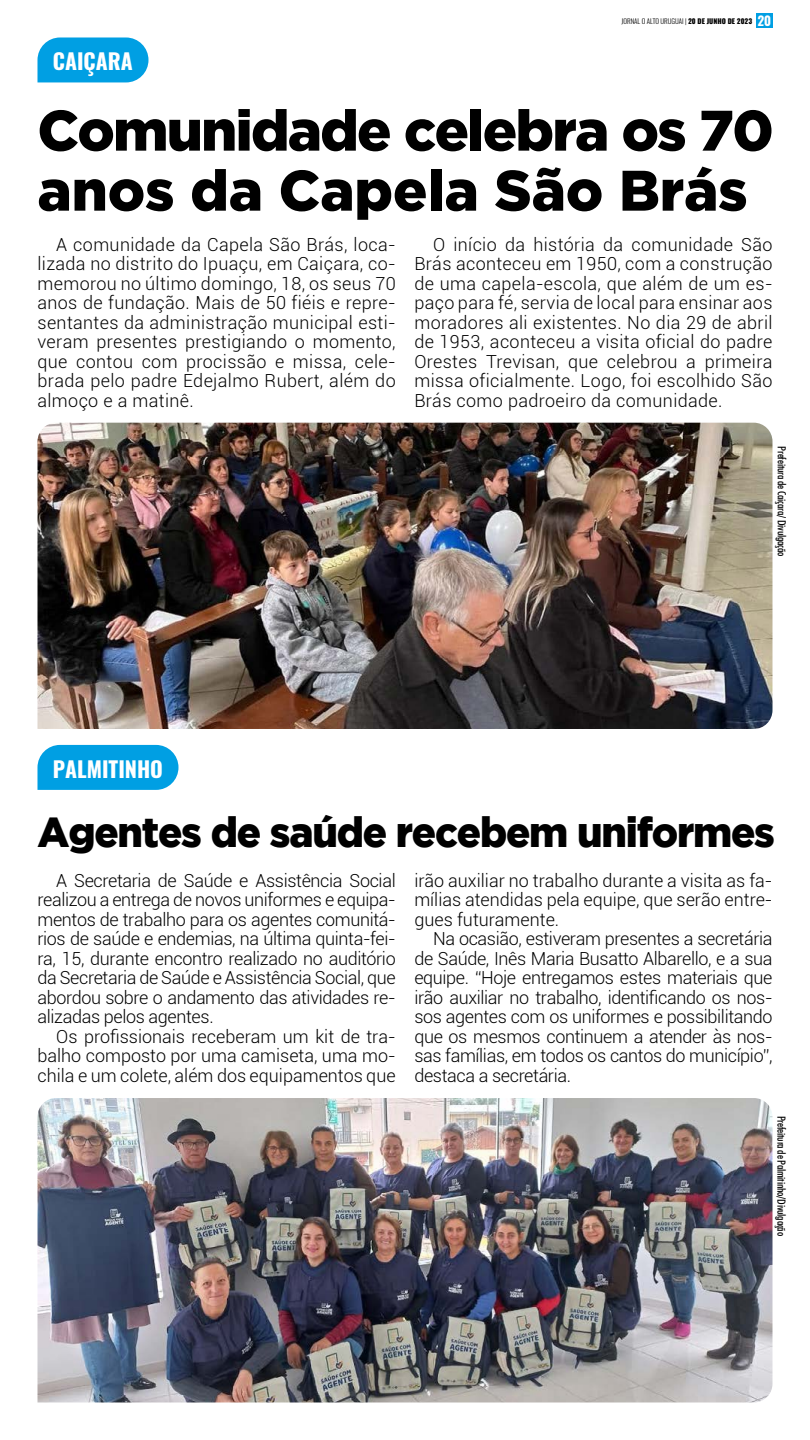
<style>
.page{position:relative;width:810px;height:1440px;background:#fff}
.page>*{position:absolute;margin:0;border:0;box-sizing:border-box;transform-origin:0 0}
.t1{font:900 57px/60px "Gotham";letter-spacing:-.03em;color:#000}
.t2{font:900 42px "Gotham";letter-spacing:-.03em;color:#000;scale:.96 1}
.t3{font:700 21.75px "Oswald";color:#fff}
.t4{font:300 18px/19.5px "Roboto";color:#000;text-align:justify}
.t5{font:500 condensed 11.25px "Futura BT";letter-spacing:-.02em;color:#000}
.t6{font:300 6.98px "Oswald";color:#000}
.s1{font-weight:800}
.s2{font-weight:700;font-size:12.9px;color:#fff}
</style>
<div class="page">
<div style="left:756px;top:13px;width:16px;height:14px;background:#009fe3"></div>
<img style="left:38px;top:423px;width:734px;height:306px">
<svg style="left:37px;top:38px;width:111px;height:44px;background:#0fa4e4"></svg>
<img style="left:38px;top:1098px;width:734px;height:304px">
<svg style="left:37px;top:745px;width:141px;height:45px;background:#0da4e4"></svg>
<p class="t3" style="left:53px;top:46px;width:81px">CAIÇARA</p>
<p class="t6" style="left:622px;top:16px;width:151px">JORNAL O ALTO URUGUAI | <span class="s1">20 DE JUNHO DE 2023</span> <span class="s2">20</span></p>
<h1 class="t1" style="left:38px;top:99px;width:738px">Comunidade celebra os 70 anos da Capela São Brás</h1>
<p class="t4" style="left:37px;top:234px;width:360px;text-indent:19px">A comunidade da Capela São Brás, loca&shy;lizada no distrito do Ipuaçu, em Caiçara, co&shy;memorou no último domingo, 18, os seus 70 anos de fundação. Mais de 50 fiéis e repre&shy;sentantes da administração municipal esti&shy;veram presentes prestigiando o momento, que contou com procissão e missa, cele&shy;brada pelo padre Edejalmo Rubert, além do almoço e a matinê.</p>
<p class="t4" style="left:414px;top:234px;width:360px;text-indent:19px">O início da história da comunidade São Brás aconteceu em 1950, com a construção de uma capela-escola, que além de um es&shy;paço para fé, servia de local para ensinar aos moradores ali existentes. No dia 29 de abril de 1953, aconteceu a visita oficial do padre Orestes Trevisan, que celebrou a primeira missa oficialmente. Logo, foi escolhido São Brás como padroeiro da comunidade.</p>
<p class="t5" style="left:789px;top:446px;width:112px;rotate:90deg">Prefeitura de Caiçara/ Divulgação</p>
<p class="t3" style="left:53px;top:754px;width:112px">PALMITINHO</p>
<h2 class="t2" style="left:38px;top:808px;width:770px">Agentes de saúde recebem uniformes</h2>
<p class="t4" style="left:37px;top:870px;width:360px;text-indent:19px">A Secretaria de Saúde e Assistência Social realizou a entrega de novos uniformes e equipa&shy;mentos de trabalho para os agentes comunitá&shy;rios de saúde e endemias, na última quinta-fei&shy;ra, 15, durante encontro realizado no auditório da Secretaria de Saúde e Assistência Social, que abordou sobre o andamento das atividades re&shy;alizadas pelos agentes.</p>
<p class="t4" style="left:37px;top:1026px;width:360px;text-indent:19px">Os profissionais receberam um kit de tra&shy;balho composto por uma camiseta, uma mo&shy;chila e um colete, além dos equipamentos que</p>
<p class="t4" style="left:414px;top:870px;width:360px">irão auxiliar no trabalho durante a visita as fa&shy;mílias atendidas pela equipe, que serão entre&shy;gues futuramente.</p>
<p class="t4" style="left:414px;top:929px;width:360px;text-indent:19px">Na ocasião, estiveram presentes a secretária de Saúde, Inês Maria Busatto Albarello, e a sua equipe. “Hoje entregamos estes materiais que irão auxiliar no trabalho, identificando os nos&shy;sos agentes com os uniformes e possibilitando que os mesmos continuem a atender às nos&shy;sas famílias, em todos os cantos do município”, destaca a secretária.</p>
<p class="t5" style="left:788px;top:1116px;width:122px;rotate:90deg">Prefeitura de Palmitinho/Divulgação</p>
</div>
